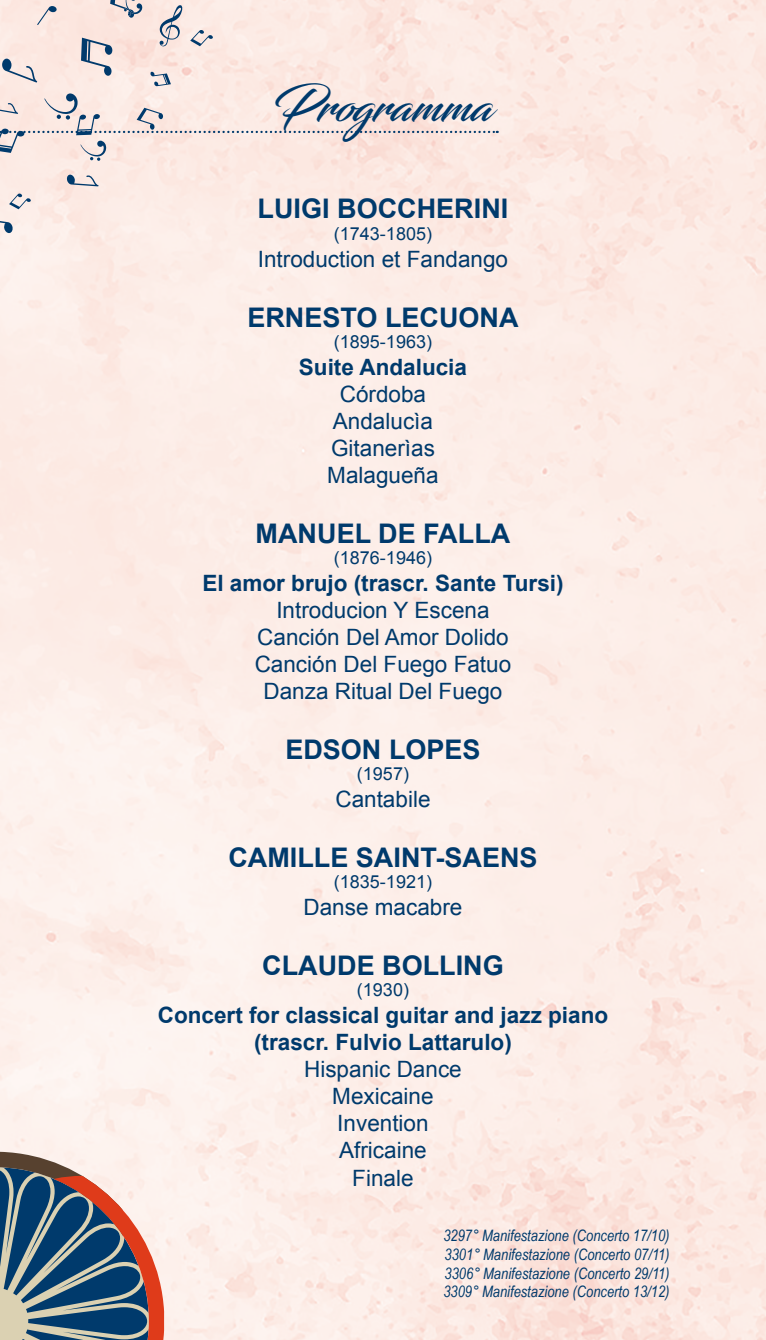
<style>
.page{position:relative;width:766px;height:1340px;background:#fff}
.page>*{position:absolute;margin:0;border:0;box-sizing:border-box;transform-origin:0 0}
.t1{font:45px "Blacksword";color:#003a6c}
.t2{font:700 27px "Arial";color:#003a6c}
.t3{font:22.5px/27px "Arial";color:#003a6c;text-align:center}
.t4{font:700 22.5px/27px "Arial";color:#003a6c;text-align:center}
.t5{font:18px "Arial";color:#003a6c}
.t6{font:italic 15.75px/18.9px "Arial Narrow";color:#003a6c;text-align:justify}
</style>
<div class="page">
<img style="left:0;top:0;width:765px;height:1339px">
<svg style="left:0;top:1151px;width:164px;height:188px"></svg>
<svg style="left:37px;top:6px;width:20px;height:19px"></svg>
<svg style="left:81px;top:38px;width:32px;height:38px"></svg>
<svg style="left:2px;top:59px;width:35px;height:23px"></svg>
<svg style="left:0;top:221px;width:13px;height:12px"></svg>
<svg style="left:9px;top:193px;width:22px;height:16px"></svg>
<svg style="left:190px;top:30px;width:23px;height:16px"></svg>
<svg style="left:150px;top:72px;width:21px;height:14px"></svg>
<svg style="left:66px;top:175px;width:32px;height:11px"></svg>
<svg style="left:0;top:93px;width:497px;height:68px"></svg>
<svg style="left:110px;top:0;width:32px;height:18px"></svg>
<svg style="left:159px;top:5px;width:24px;height:41px"></svg>
<h1 class="t1" style="left:273px;top:79px;width:221px">Programma</h1>
<p class="t2" style="left:257px;top:191px;width:252px">LUIGI BOCCHERINI</p>
<p class="t5" style="left:334px;top:222px;width:100px">(1743-1805)</p>
<p class="t3" style="left:258px;top:246px;width:252px">Introduction et Fandango</p>
<p class="t2" style="left:247px;top:299px;width:273px">ERNESTO LECUONA</p>
<p class="t5" style="left:334px;top:330px;width:100px">(1895-1963)</p>
<p class="t4" style="left:299px;top:354px;width:169px">Suite Andalucia</p>
<p class="t3" style="left:327px;top:381px;width:113px">Córdoba<br>Andalucìa<br>Gitanerìas<br>Malagueña</p>
<p class="t2" style="left:255px;top:515px;width:256px">MANUEL DE FALLA</p>
<p class="t5" style="left:334px;top:546px;width:100px">(1876-1946)</p>
<p class="t4" style="left:202px;top:570px;width:362px">El amor brujo (trascr. Sante Tursi)</p>
<p class="t3" style="left:254px;top:597px;width:258px">Introducion Y Escena<br>Canción Del Amor Dolido<br>Canción Del Fuego Fatuo<br>Danza Ritual Del Fuego</p>
<p class="t2" style="left:285px;top:731px;width:197px">EDSON LOPES</p>
<p class="t5" style="left:357px;top:762px;width:54px">(1957)</p>
<p class="t3" style="left:335px;top:786px;width:97px">Cantabile</p>
<p class="t2" style="left:228px;top:839px;width:311px">CAMILLE SAINT-SAENS</p>
<p class="t5" style="left:334px;top:870px;width:100px">(1835-1921)</p>
<p class="t3" style="left:303px;top:894px;width:160px">Danse macabre</p>
<p class="t2" style="left:262px;top:947px;width:243px">CLAUDE BOLLING</p>
<p class="t5" style="left:357px;top:978px;width:54px">(1930)</p>
<p class="t4" style="left:158px;top:1002px;width:452px">Concert for classical guitar and jazz piano (trascr. Fulvio Lattarulo)</p>
<p class="t3" style="left:304px;top:1056px;width:159px">Hispanic Dance<br>Mexicaine<br>Invention<br>Africaine<br>Finale</p>
<p class="t6" style="left:443px;top:1225px;width:228px">3297° Manifestazione (Concerto 17/10)<br>3301° Manifestazione (Concerto 07/11)<br>3306° Manifestazione (Concerto 29/11)<br>3309° Manifestazione (Concerto 13/12)</p>
</div>
